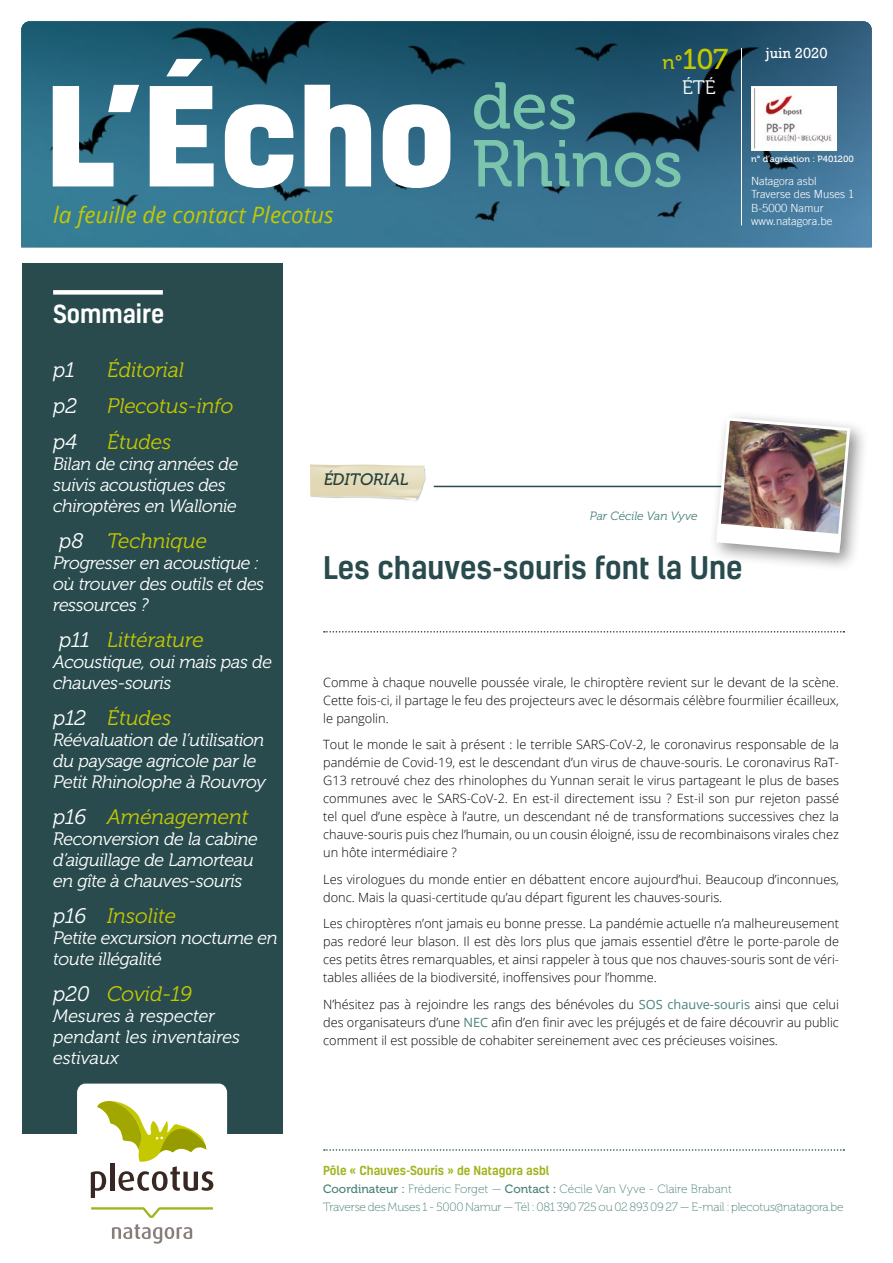
<style>
.page{position:relative;width:893px;height:1263px;background:#fff}
.page>*{position:absolute;margin:0;border:0;box-sizing:border-box;transform-origin:0 0}
.t1{font:800 131.7px "Kelson";color:#fff}
.t2{font:65.85px "Museo 500";color:#7cc5ad}
.t3{font:500 30px "Kelson";color:#294b4e}
.t4{font:28.5px "Museo 500";color:#c4c800}
.t5{font:500 24px "Kelson";color:#fff}
.t6{font:italic 22.5px "Open Sans";color:#c4c800}
.t7{font:italic 21px "Museo 300";color:#c4c800}
.t8{font:italic 21px "Museo 300";color:#fff}
.t9{font:19.5px "Museo 300";color:#fff}
.t10{font:italic 18px/21px "Museo 300";letter-spacing:-.02em;color:#fff}
.t11{font:italic 18px/21px "Museo 300";color:#fff}
.t12{font:italic 16.5px "Museo 500";letter-spacing:-.005em;color:#294b4e}
.t13{font:15px "Rockwell";color:#fff}
.t14{font:300 12.75px/18px "Open Sans";color:#000;text-align:justify}
.t15{font:12px/18px "Museo 100";letter-spacing:-.02em;color:#4a8179}
.t16{font:500 12px "Kelson";color:#a1b41d}
.t17{font:italic 12px "Museo 300";letter-spacing:-.005em;color:#4a8179}
.t18{font:300 11.25px/13.5px "Trade Gothic";color:#fff}
.t19{font:9px "Museo 500";color:#fff}
.s1{font-size:19.5px}
.s2{color:#fff}
.s3{font-weight:400;color:#4a8179}
.s4{font-family:"Museo 500"}
</style>
<div class="page">
<div style="left:22px;top:263px;width:260px;height:871px;background:#294b4e"></div>
<hr style="left:434px;top:486px;width:336px;height:1px;background:#294b4e">
<img style="left:21px;top:21px;width:851px;height:226px">
<hr style="left:741px;top:48px;width:1px;height:177px;background:#fff">
<svg style="left:77px;top:1083px;width:150px;height:161px"></svg>
<div style="left:53px;top:290px;width:110px;height:5px;background:#fff"></div>
<div style="left:708px;top:410px;width:162px;height:162px;background:#000;opacity:.45"></div>
<img style="left:715px;top:416px;width:137px;height:137px">
<img style="left:310px;top:464px;width:116px;height:36px">
<img style="left:751px;top:86px;width:85px;height:64px">
<svg style="left:324px;top:1149px;width:520px;height:2px"></svg>
<svg style="left:324px;top:631px;width:520px;height:1px"></svg>
<h3 class="t4" style="left:663px;top:44px;width:67px"><span class="s1">n°</span>107</h3>
<p class="t13" style="left:765px;top:42px;width:64px">juin 2020</p>
<h1 class="t1" style="left:45px;top:42px;width:534px">L’Écho <sup>des</sup></h1>
<h3 class="t9" style="left:682px;top:77px;width:35px">ÉTÉ</h3>
<h2 class="t2" style="left:472px;top:128px;width:213px">Rhinos</h2>
<p class="t19" style="left:751px;top:154px;width:104px">n° d’agréation : P401200</p>
<p class="t18" style="left:751px;top:174px;width:105px">Natagora asbl<br>Traverse des Muses 1<br>B-5000 Namur</p>
<h3 class="t6" style="left:53px;top:199px;width:282px">la feuille de contact Plecotus</h3>
<p class="t18" style="left:751px;top:214px;width:83px">www.natagora.be</p>
<h3 class="t5" style="left:53px;top:297px;width:113px">Sommaire</h3>
<h3 class="t8" style="left:53px;top:358px;width:23px">p1</h3>
<h3 class="t7" style="left:107px;top:358px;width:78px">Éditorial</h3>
<h3 class="t8" style="left:53px;top:394px;width:26px">p2</h3>
<h3 class="t7" style="left:107px;top:394px;width:128px">Plecotus-info</h3>
<h3 class="t8" style="left:53px;top:430px;width:26px">p4</h3>
<h3 class="t7" style="left:107px;top:430px;width:66px">Études</h3>
<h3 class="t10" style="left:53px;top:453px;width:187px">Bilan de cinq années de suivis acoustiques des chiroptères en Wallonie</h3>
<h3 class="t7" style="left:59px;top:529px;width:149px"><span class="s2">p8</span> Technique</h3>
<h3 class="t10" style="left:53px;top:552px;width:213px">Progresser en acoustique : où trouver des outils et des ressources ?</h3>
<h3 class="t7" style="left:59px;top:628px;width:146px"><span class="s2">p11</span> Littérature</h3>
<h3 class="t10" style="left:53px;top:651px;width:220px">Acoustique, oui mais pas de chauves-souris</h3>
<h3 class="t7" style="left:53px;top:706px;width:120px"><span class="s2">p12</span> Études</h3>
<h3 class="t10" style="left:53px;top:729px;width:214px">Réévaluation de l’utilisation du paysage agricole par le<br>Petit Rhinolophe à Rouvroy</h3>
<h3 class="t7" style="left:53px;top:805px;width:197px"><span class="s2">p16</span> Aménagement</h3>
<h3 class="t10" style="left:53px;top:828px;width:206px">Reconversion de la cabine d’aiguillage de Lamorteau en gîte à chauves-souris</h3>
<h3 class="t7" style="left:53px;top:904px;width:124px"><span class="s2">p16</span> Insolite</h3>
<h3 class="t10" style="left:53px;top:927px;width:226px">Petite excursion nocturne en toute illégalité</h3>
<h3 class="t7" style="left:53px;top:982px;width:141px"><span class="s2">p20</span> Covid-19</h3>
<h3 class="t11" style="left:53px;top:1005px;width:189px">Mesures à respecter pendant les inventaires estivaux</h3>
<p class="t12" style="left:323px;top:470px;width:87px">ÉDITORIAL</p>
<p class="t17" style="left:590px;top:509px;width:109px">Par Cécile Van Vyve</p>
<h3 class="t3" style="left:323px;top:547px;width:421px">Les chauves-souris font la Une</h3>
<p class="t14" style="left:323px;top:673px;width:517px">Comme à chaque nouvelle poussée virale, le chiroptère revient sur le devant de la scène.<br>Cette fois-ci, il partage le feu des projecteurs avec le désormais célèbre fourmilier écailleux, le pangolin.</p>
<p class="t14" style="left:323px;top:735px;width:517px">Tout le monde le sait à présent : le terrible SARS-CoV-2, le coronavirus responsable de la pandémie de Covid-19, est le descendant d’un virus de chauve-souris. Le coronavirus RaT-G13 retrouvé chez des rhinolophes du Yunnan serait le virus partageant le plus de bases communes avec le SARS-CoV-2. En est-il directement issu ? Est-il son pur rejeton passé tel quel d’une espèce à l’autre, un descendant né de transformations successives chez la chauve-souris puis chez l’humain, ou un cousin éloigné, issu de recombinaisons virales chez un hôte intermédiaire ?</p>
<p class="t14" style="left:323px;top:870px;width:517px">Les virologues du monde entier en débattent encore aujourd’hui. Beaucoup d’inconnues, donc. Mais la quasi-certitude qu’au départ figurent les chauves-souris.</p>
<p class="t14" style="left:323px;top:914px;width:517px">Les chiroptères n’ont jamais eu bonne presse. La pandémie actuelle n’a malheureusement pas redoré leur blason. Il est dès lors plus que jamais essentiel d’être le porte-parole de ces petits êtres remarquables, et ainsi rappeler à tous que nos chauves-souris sont de véri&shy;tables alliées de la biodiversité, inoffensives pour l’homme.</p>
<p class="t14" style="left:323px;top:995px;width:517px">N’hésitez pas à rejoindre les rangs des bénévoles du <span class="s3">SOS chauve-souris</span> ainsi que celui des organisateurs d’une <span class="s3">NEC</span> afin d’en finir avec les préjugés et de faire découvrir au public comment il est possible de cohabiter sereinement avec ces précieuses voisines.</p>
<p class="t16" style="left:323px;top:1162px;width:228px">Pôle « Chauves-Souris » de Natagora asbl</p>
<p class="t15" style="left:323px;top:1180px;width:522px"><span class="s4">Coordinateur :</span> Fréderic Forget — <span class="s4">Contact :</span> Cécile Van Vyve - Claire Brabant<br>Traverse des Muses 1 - 5000 Namur — Tél : 081 390 725 ou 02 893 09 27 — E-mail : plecotus@natagora.be</p>
</div>
